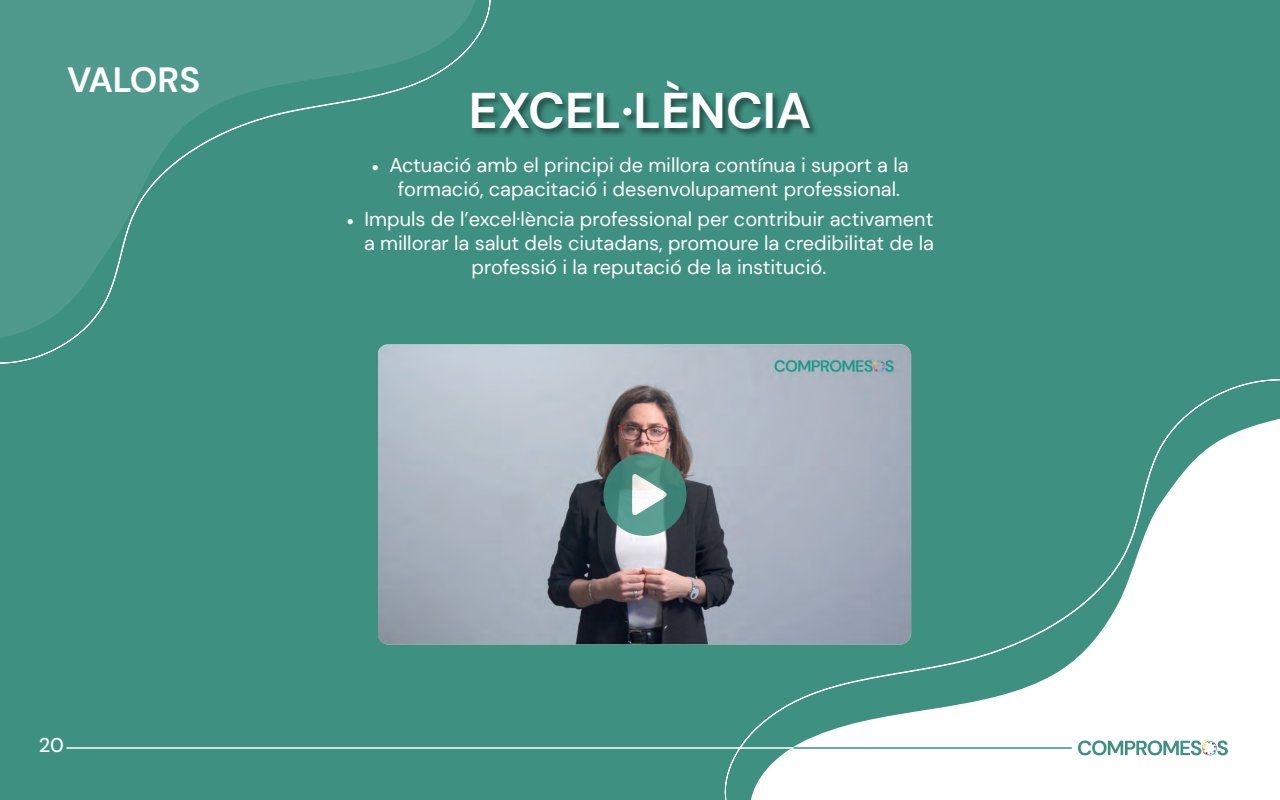
<style>
.page{position:relative;width:1280px;height:800px;background:#3e9081}
.page>*{position:absolute;margin:0;border:0;box-sizing:border-box;transform-origin:0 0}
.t1{font:700 50px "DM Sans";color:#fff}
.t2{font:700 35px "DM Sans";color:#fff}
.t3{font:20px/24px "DM Sans";color:#fff}
.t4{font:500 20px "DM Sans";color:#fff}
.s1{font-family:"Minion Pro"}
</style>
<div class="page">
<svg style="left:751px;top:416px;width:529px;height:384px;fill:#fff"></svg>
<svg style="left:1078px;top:741px;width:150px;height:15px"></svg>
<hr style="left:67px;top:747px;width:1004px;height:2px;background:#fff">
<div style="left:471px;top:80px;width:348px;height:58px;background:#000001;opacity:.45"></div>
<svg style="left:0;top:0;width:491px;height:364px"></svg>
<svg style="left:0;top:0;width:476px;height:338px"></svg>
<hr style="left:794px;top:747px;width:277px;height:2px;background:#3e9081">
<img style="left:379px;top:343px;width:532px;height:303px">
<svg style="left:604px;top:453px;width:82px;height:83px"></svg>
<h2 class="t2" style="left:67px;top:58px;width:135px">VALORS</h2>
<h1 class="t1" style="left:469px;top:80px;width:344px">EXCEL·LÈNCIA</h1>
<p class="t3" style="left:398px;top:153px;width:512px;text-indent:-27px"><span class="s1">•</span> Actuació amb el principi de millora contínua i suport a la formació, capacitació i desenvolupament professional.</p>
<p class="t3" style="left:347px;top:207px;width:588px"><span class="s1">•</span> Impuls de l’excel·lència professional per contribuir activament</p>
<p class="t3" style="left:364px;top:231px;width:571px">a millorar la salut dels ciutadans, promoure la credibilitat de la</p>
<p class="t3" style="left:472px;top:255px;width:356px">professió i la reputació de la institució.</p>
<p class="t4" style="left:39px;top:732px;width:27px">20</p>
</div>
